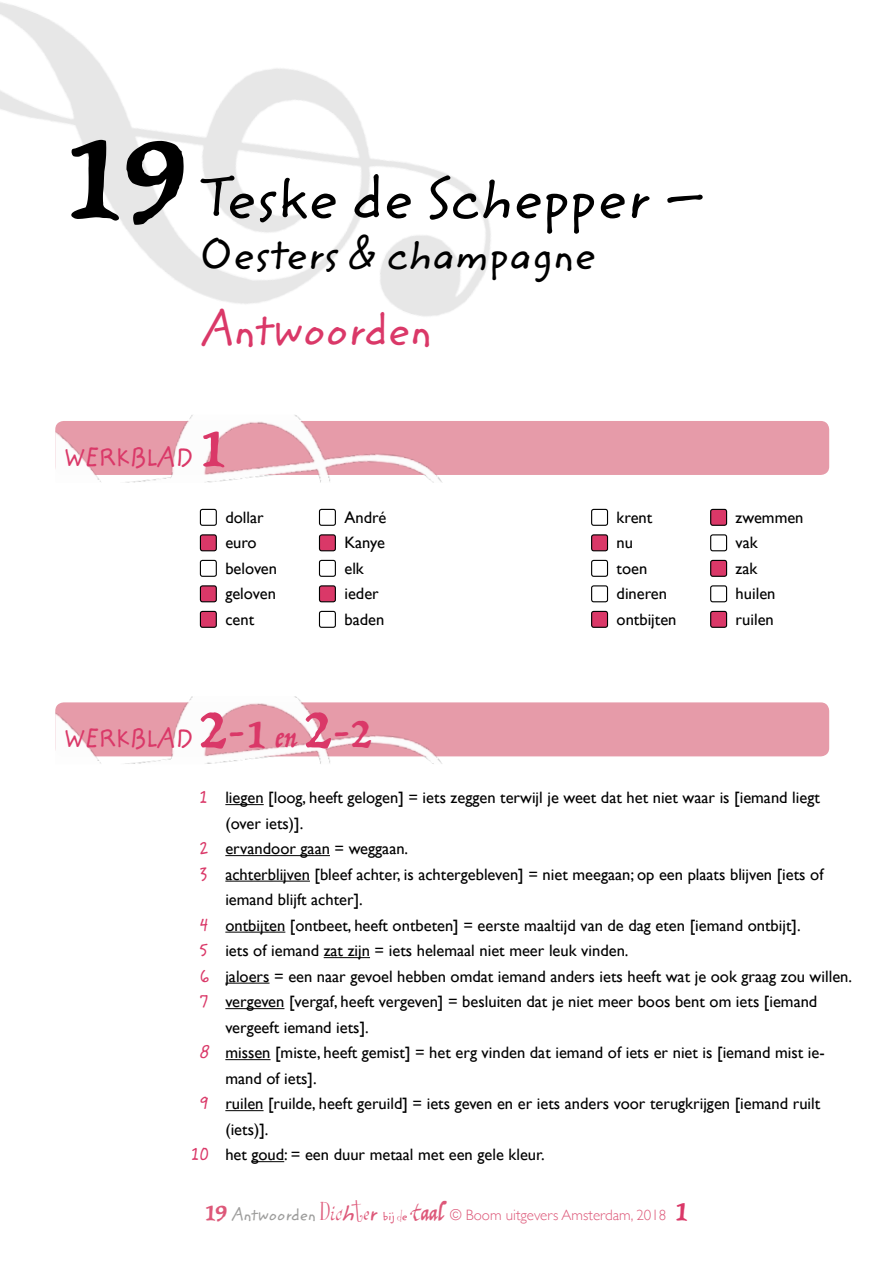
<style>
.page{position:relative;width:893px;height:1263px;background:#fff}
.page>*{position:absolute;margin:0;border:0;box-sizing:border-box;transform-origin:0 0}
.t1{font:135px "Trattatello";color:#000}
.t2{font:60px "Zemke Hand ITC";color:#000}
.t3{font:60px "Trattatello";color:#da3868}
.t4{font:45px "Zemke Hand ITC";color:#da3868}
.t5{font:43.5px "Zemke Hand ITC";color:#000}
.t6{font:25.2px "Zemke Hand ITC";letter-spacing:-.035em;color:#da3868}
.t7{font:16.5px "Gill Sans";color:#000}
.t8{font:300 15px "Gill Sans";color:#dd5879}
.s1{font-family:"Zemke Hand ITC";font-size:45px}
.s2{font-size:45px}
.s3{font-size:30px}
.s4{font-family:"Zemke Hand ITC";font-size:18px;color:#da3868}
.s5{font-family:"Trattatello";font-weight:400;font-size:25.5px}
.s6{font-family:"Zemke Hand ITC";font-weight:400;font-size:16.5px;color:#9d9d9c}
.s7{font-family:"Girlsare Weird";font-weight:400;font-size:23.7px}
.s8{font-family:"sinister Sam 15";font-weight:400;font-size:23.7px}
.s9{font-family:"Zemke Hand ITC";font-weight:400;font-size:23.7px}
.s10{font-family:"Zemke Hand ITC";font-weight:400;font-size:22.5px}
.s11{font-family:"Zemke Hand ITC";font-weight:400;font-size:11.4px}
.s12{font-family:"Zemke Hand ITC";font-weight:400;font-size:12px}
.s13{font-family:"Girlsare Weird";font-weight:400;font-size:12.9px}
.s14{font-family:"Zemke Hand ITC";font-weight:400;font-size:11.55px}
.s15{font-family:"sinister Sam 15";font-weight:400;font-size:31.95px}
.s16{font-family:"Trattatello";font-weight:400;font-size:21.9px}
.s17{font-family:"Trattatello";font-weight:400;font-size:30px;color:#da3868}
</style>
<div class="page">
<img style="left:0;top:2px;width:491px;height:315px">
<div style="left:55px;top:421px;width:774px;height:54px;background:#e69ba9;border-radius:9px"></div>
<img style="left:55px;top:415px;width:387px;height:68px">
<div style="left:200px;top:509px;width:17px;height:17px;border:1px solid #000;border-radius:2px"></div>
<div style="left:319px;top:509px;width:17px;height:17px;border:1px solid #000;border-radius:2px"></div>
<div style="left:200px;top:535px;width:16px;height:16px;background:#da3868;border-radius:2px"></div>
<div style="left:200px;top:534px;width:17px;height:17px;border:1px solid #000;border-radius:2px"></div>
<div style="left:319px;top:535px;width:16px;height:16px;background:#da3868;border-radius:2px"></div>
<div style="left:319px;top:534px;width:17px;height:17px;border:1px solid #000;border-radius:2px"></div>
<div style="left:200px;top:560px;width:17px;height:17px;border:1px solid #000;border-radius:2px"></div>
<div style="left:319px;top:560px;width:17px;height:17px;border:1px solid #000;border-radius:2px"></div>
<div style="left:200px;top:586px;width:16px;height:16px;background:#da3868;border-radius:2px"></div>
<div style="left:200px;top:585px;width:17px;height:17px;border:1px solid #000;border-radius:2px"></div>
<div style="left:319px;top:586px;width:16px;height:16px;background:#da3868;border-radius:2px"></div>
<div style="left:319px;top:585px;width:17px;height:17px;border:1px solid #000;border-radius:2px"></div>
<div style="left:200px;top:611px;width:16px;height:16px;background:#da3868;border-radius:2px"></div>
<div style="left:200px;top:611px;width:17px;height:17px;border:1px solid #000;border-radius:2px"></div>
<div style="left:319px;top:611px;width:17px;height:17px;border:1px solid #000;border-radius:2px"></div>
<div style="left:591px;top:509px;width:17px;height:17px;border:1px solid #000;border-radius:2px"></div>
<div style="left:711px;top:509px;width:16px;height:16px;background:#da3868;border-radius:2px"></div>
<div style="left:710px;top:509px;width:17px;height:17px;border:1px solid #000;border-radius:2px"></div>
<div style="left:592px;top:535px;width:15px;height:16px;background:#da3868;border-radius:2px"></div>
<div style="left:591px;top:534px;width:17px;height:17px;border:1px solid #000;border-radius:2px"></div>
<div style="left:710px;top:534px;width:17px;height:17px;border:1px solid #000;border-radius:2px"></div>
<div style="left:591px;top:560px;width:17px;height:17px;border:1px solid #000;border-radius:2px"></div>
<div style="left:711px;top:560px;width:16px;height:16px;background:#da3868;border-radius:2px"></div>
<div style="left:710px;top:560px;width:17px;height:17px;border:1px solid #000;border-radius:2px"></div>
<div style="left:591px;top:585px;width:17px;height:17px;border:1px solid #000;border-radius:2px"></div>
<div style="left:710px;top:585px;width:17px;height:17px;border:1px solid #000;border-radius:2px"></div>
<div style="left:592px;top:611px;width:15px;height:16px;background:#da3868;border-radius:2px"></div>
<div style="left:591px;top:611px;width:17px;height:17px;border:1px solid #000;border-radius:2px"></div>
<div style="left:711px;top:611px;width:16px;height:16px;background:#da3868;border-radius:2px"></div>
<div style="left:710px;top:611px;width:17px;height:17px;border:1px solid #000;border-radius:2px"></div>
<div style="left:55px;top:702px;width:774px;height:54px;background:#e69ba9;border-radius:9px"></div>
<img style="left:55px;top:696px;width:432px;height:68px">
<hr style="left:225px;top:804px;width:39px;height:1px;background:#000">
<hr style="left:225px;top:855px;width:105px;height:1px;background:#000">
<hr style="left:225px;top:881px;width:85px;height:1px;background:#000">
<hr style="left:225px;top:932px;width:60px;height:1px;background:#000">
<hr style="left:324px;top:957px;width:46px;height:1px;background:#000">
<hr style="left:225px;top:983px;width:45px;height:1px;background:#000">
<hr style="left:225px;top:1008px;width:59px;height:1px;background:#000">
<hr style="left:225px;top:1059px;width:46px;height:1px;background:#000">
<hr style="left:225px;top:1110px;width:39px;height:1px;background:#000">
<hr style="left:252px;top:1161px;width:32px;height:1px;background:#000">
<h1 class="t1" style="left:64px;top:91px;width:124px">19</h1>
<h2 class="t2" style="left:200px;top:155px;width:508px">Teske de Schepper –</h2>
<h3 class="t5" style="left:200px;top:223px;width:398px">Oesters &amp; champagne</h3>
<h3 class="t4" style="left:200px;top:298px;width:234px">Antwoorden</h3>
<h3 class="t6" style="left:64px;top:440px;width:131px">WERKBLAD</h3>
<h2 class="t3" style="left:200px;top:410px;width:28px">1</h2>
<p class="t7" style="left:225px;top:508px;width:40px">dollar</p>
<p class="t7" style="left:344px;top:508px;width:44px">André</p>
<p class="t7" style="left:225px;top:533px;width:33px">euro</p>
<p class="t7" style="left:344px;top:533px;width:42px">Kanye</p>
<p class="t7" style="left:225px;top:559px;width:53px">beloven</p>
<p class="t7" style="left:344px;top:559px;width:21px">elk</p>
<p class="t7" style="left:225px;top:584px;width:52px">geloven</p>
<p class="t7" style="left:344px;top:584px;width:36px">ieder</p>
<p class="t7" style="left:225px;top:610px;width:30px">cent</p>
<p class="t7" style="left:344px;top:610px;width:41px">baden</p>
<h3 class="t6" style="left:64px;top:721px;width:131px">WERKBLAD</h3>
<h2 class="t3" style="left:200px;top:691px;width:173px">2<span class="s1">-</span><span class="s2">1</span> <span class="s3">en</span> 2<span class="s1">-</span><span class="s2">2</span></h2>
<p class="t7" style="left:617px;top:508px;width:37px">krent</p>
<p class="t7" style="left:736px;top:508px;width:69px">zwemmen</p>
<p class="t7" style="left:617px;top:533px;width:18px">nu</p>
<p class="t7" style="left:736px;top:533px;width:24px">vak</p>
<p class="t7" style="left:617px;top:559px;width:32px">toen</p>
<p class="t7" style="left:736px;top:559px;width:23px">zak</p>
<p class="t7" style="left:617px;top:584px;width:52px">dineren</p>
<p class="t7" style="left:736px;top:584px;width:41px">huilen</p>
<p class="t7" style="left:617px;top:610px;width:61px">ontbijten</p>
<p class="t7" style="left:736px;top:610px;width:40px">ruilen</p>
<p class="t7" style="left:200px;top:788px;width:622px"><span class="s4">1</span> liegen [loog, heeft gelogen] = iets zeggen terwijl je weet dat het niet waar is [iemand liegt</p>
<p class="t7" style="left:225px;top:813px;width:79px">(over iets)].</p>
<p class="t7" style="left:200px;top:839px;width:210px"><span class="s4">2</span> ervandoor gaan = weggaan.</p>
<p class="t7" style="left:200px;top:865px;width:625px"><span class="s4">3</span> achterblijven [bleef achter, is achtergebleven] = niet meegaan; op een plaats blijven [iets of</p>
<p class="t7" style="left:225px;top:890px;width:139px">iemand blijft achter].</p>
<p class="t7" style="left:200px;top:916px;width:602px"><span class="s4">4</span> ontbijten [ontbeet, heeft ontbeten] = eerste maaltijd van de dag eten [iemand ontbijt].</p>
<p class="t7" style="left:200px;top:941px;width:430px"><span class="s4">5</span> iets of iemand zat zijn = iets helemaal niet meer leuk vinden.</p>
<p class="t7" style="left:200px;top:967px;width:654px"><span class="s4">6</span> jaloers = een naar gevoel hebben omdat iemand anders iets heeft wat je ook graag zou willen.</p>
<p class="t7" style="left:200px;top:992px;width:619px"><span class="s4">7</span> vergeven [vergaf, heeft vergeven] = besluiten dat je niet meer boos bent om iets [iemand</p>
<p class="t7" style="left:225px;top:1017px;width:145px">vergeeft iemand iets].</p>
<p class="t7" style="left:200px;top:1043px;width:626px"><span class="s4">8</span> missen [miste, heeft gemist] = het erg vinden dat iemand of iets er niet is [iemand mist ie-</p>
<p class="t7" style="left:225px;top:1068px;width:93px">mand of iets].</p>
<p class="t7" style="left:200px;top:1094px;width:622px"><span class="s4">9</span> ruilen [ruilde, heeft geruild] = iets geven en er iets anders voor terugkrijgen [iemand ruilt</p>
<p class="t7" style="left:225px;top:1119px;width:45px">(iets)].</p>
<p class="t7" style="left:191px;top:1145px;width:355px"><span class="s4">10</span> het goud: = een duur metaal met een gele kleur.</p>
<p class="t8" style="left:205px;top:1203px;width:491px"><span class="s5">19</span> <span class="s6">Antwoorden</span> <span class="s7">D</span><span class="s8">ic</span><span class="s9">h</span><span class="s7">t</span><span class="s8">e</span><span class="s10">r</span> <span class="s11">b</span><span class="s12">ij</span> <span class="s13">d</span><span class="s14">e</span> <span class="s15">t</span><span class="s16">aal</span> © Boom uitgevers Amsterdam, 2018 <span class="s17">1</span></p>
</div>
